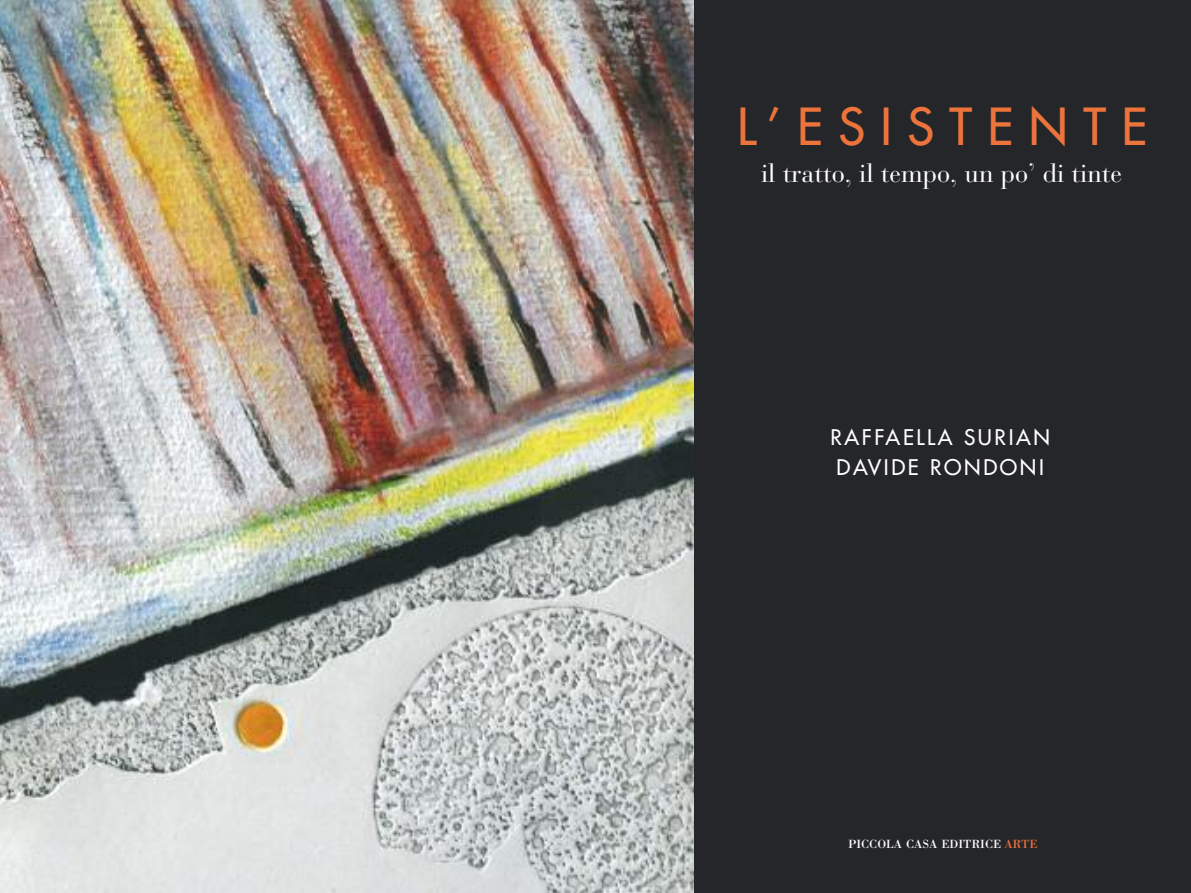
<style>
.page{position:relative;width:1191px;height:893px;background:#fff}
.page>*{position:absolute;margin:0;border:0;box-sizing:border-box;transform-origin:0 0}
.t1{font:49.7px "Futura";letter-spacing:.31em;color:#ec743c}
.t2{font:26.07px "Bauer Bodoni";color:#fff}
.t3{font:21px/29.8px "Futura";letter-spacing:.125em;color:#fff}
.t4{font:12.25px "Bodoni";color:#fff}
.s1{color:#ec743c}
</style>
<div class="page">
<div style="left:665px;top:0;width:526px;height:893px;background:#25262a"></div>
<img style="left:0;top:0;width:693px;height:893px">
<h1 class="t1" style="left:737px;top:102px;width:411px">L’ESISTENTE</h1>
<p class="t2" style="left:761px;top:163px;width:362px">il tratto, il tempo, un po’ di tinte</p>
<p class="t3" style="left:830px;top:424px;width:221px">RAFFAELLA SURIAN<br>DAVIDE RONDONI</p>
<p class="t4" style="left:848px;top:837px;width:191px">PICCOLA CASA EDITRICE <span class="s1">ARTE</span></p>
</div>
